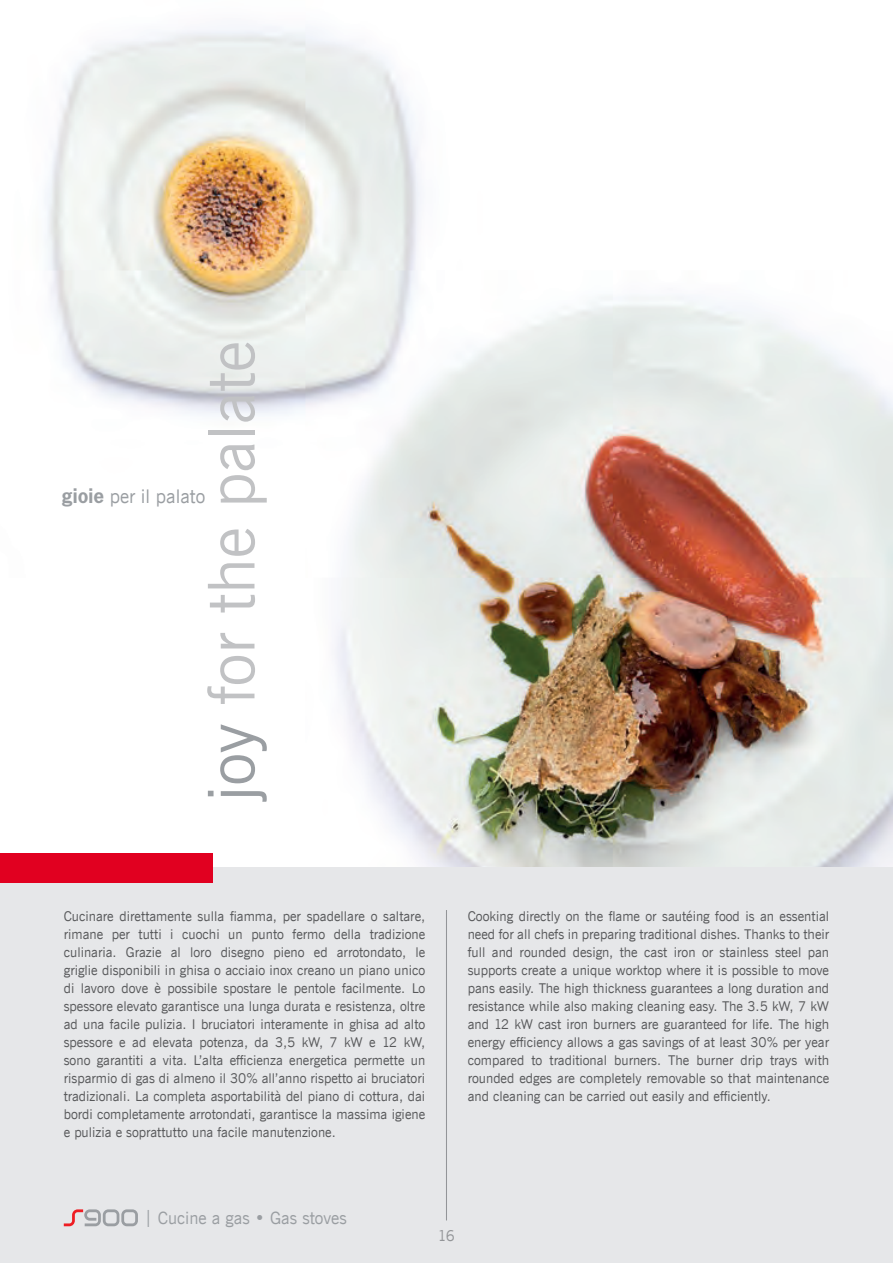
<style>
.page{position:relative;width:893px;height:1263px;background:#fff}
.page>*{position:absolute;margin:0;border:0;box-sizing:border-box;transform-origin:0 0}
.t1{font:64.5px "News Gothic BT";color:#c1c2c4}
.t2{font:18.9px "News Gothic BT";color:#9a9ea2}
.t3{font:16.95px "News Gothic BT";color:#9a9ea2}
.t4{font:15px "News Gothic BT";color:#939598}
.t5{font:13.5px/18px "News Gothic BT";color:#57585a;text-align:justify}
.s1{color:#9a9ea2}
.s2{font-family:"News Gothic Std";font-weight:700}
</style>
<div class="page">
<img style="left:45px;top:27px;width:848px;height:840px">
<div style="left:0;top:867px;width:893px;height:396px;background:#e6e7e9"></div>
<div style="left:0;top:853px;width:213px;height:29px;background:#e10020"></div>
<svg style="left:64px;top:1209px;width:74px;height:17px"></svg>
<hr style="left:446px;top:910px;width:1px;height:310px;background:#939598">
<h1 class="t1" style="left:192px;top:802px;width:462px;rotate:-90deg"><span class="s1">joy</span> for the palate</h1>
<h2 class="t2" style="left:62px;top:485px;width:145px"><span class="s2">gioie</span> per il palato</h2>
<p class="t5" style="left:64px;top:907px;width:363px">Cucinare direttamente sulla fiamma, per spadellare o saltare, rimane per tutti i cuochi un punto fermo della tradizione culinaria. Grazie al loro disegno pieno ed arrotondato, le griglie disponibili in ghisa o acciaio inox creano un piano unico di lavoro dove è possibile spostare le pentole facilmente. Lo spessore elevato garantisce una lunga durata e resistenza, oltre ad una facile pulizia. I bruciatori interamente in ghisa ad alto spessore e ad elevata potenza, da 3,5 kW, 7 kW e 12 kW, sono garantiti a vita. L’alta efficienza energetica permette un risparmio di gas di almeno il 30% all’anno rispetto ai bruciatori tradizionali. La completa asportabilità del piano di cottura, dai bordi completamente arrotondati, garantisce la massima igiene e pulizia e soprattutto una facile manutenzione.</p>
<p class="t5" style="left:468px;top:907px;width:363px">Cooking directly on the flame or sautéing food is an essential need for all chefs in preparing traditional dishes. Thanks to their full and rounded design, the cast iron or stainless steel pan supports create a unique worktop where it is possible to move pans easily. The high thickness guarantees a long duration and resistance while also making cleaning easy. The 3.5 kW, 7 kW and 12 kW cast iron burners are guaranteed for life. The high energy efficiency allows a gas savings of at least 30% per year compared to traditional burners. The burner drip trays with rounded edges are completely removable so that maintenance and cleaning can be carried out easily and efficiently.</p>
<p class="t3" style="left:144px;top:1208px;width:204px">| Cucine a gas • Gas stoves</p>
<p class="t4" style="left:438px;top:1226px;width:19px">16</p>
</div>
